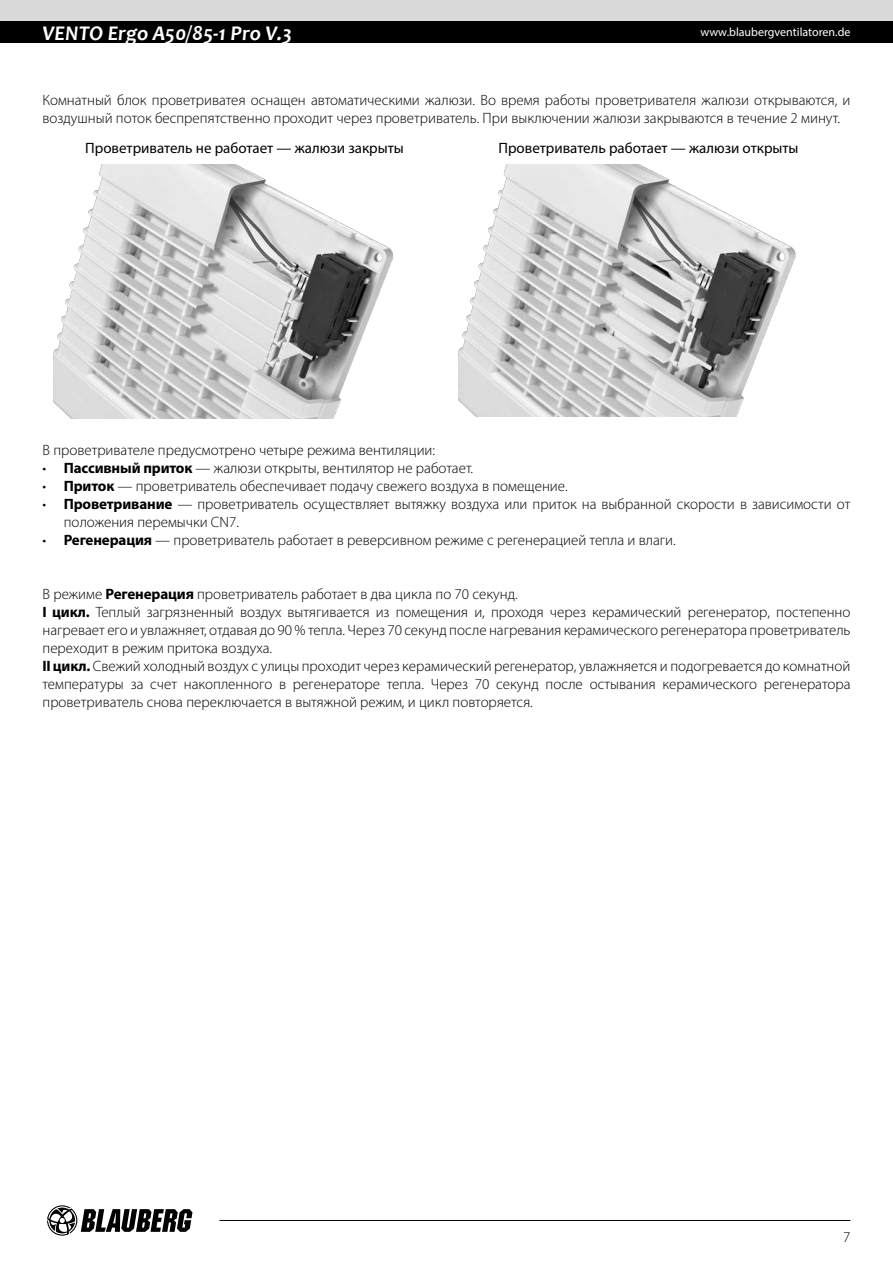
<style>
.page{position:relative;width:893px;height:1263px;background:#fff}
.page>*{position:absolute;margin:0;border:0;box-sizing:border-box;transform-origin:0 0}
.t1{font:italic 700 21px "Candara";color:#fff}
.t2{font:300 15px/18px "Myriad Pro";color:#000}
.t3{font:15px "Myriad Pro";color:#000}
.t4{font:12px "Myriad Pro";color:#fff}
.s1{font-weight:700}
</style>
<div class="page">
<div style="left:0;top:0;width:893px;height:21px;background:#dadada"></div>
<div style="left:0;top:21px;width:893px;height:22px;background:#000"></div>
<svg style="left:47px;top:1205px;width:145px;height:30px"></svg>
<hr style="left:219px;top:1220px;width:631px;height:1px;background:#000">
<img style="left:54px;top:165px;width:340px;height:253px">
<img style="left:458px;top:165px;width:338px;height:252px">
<h1 class="t1" style="left:43px;top:20px;width:251px">VENTO Ergo A50/85-1 Pro V.3</h1>
<p class="t4" style="left:700px;top:25px;width:152px">www.blaubergventilatoren.de</p>
<p class="t2" style="left:43px;top:91px;width:809px">Комнатный блок проветриватея оснащен автоматическими жалюзи. Во время работы проветривателя жалюзи открываются, и воздушный поток беспрепятственно проходит через проветриватель. При выключении жалюзи закрываются в течение 2 минут.</p>
<p class="t3" style="left:85px;top:139px;width:320px">Проветриватель не работает — жалюзи закрыты</p>
<p class="t3" style="left:498px;top:139px;width:301px">Проветриватель работает — жалюзи открыты</p>
<p class="t2" style="left:43px;top:442px;width:394px">В проветривателе предусмотрено четыре режима вентиляции:</p>
<p class="t2" style="left:43px;top:460px;width:432px">• <span class="s1">Пассивный приток</span> — жалюзи открыты, вентилятор не работает.</p>
<p class="t2" style="left:43px;top:478px;width:527px">• <span class="s1">Приток</span> — проветриватель обеспечивает подачу свежего воздуха в помещение.</p>
<p class="t2" style="left:64px;top:496px;width:788px;text-indent:-21px">• <span class="s1">Проветривание</span> — проветриватель осуществляет вытяжку воздуха или приток на выбранной скорости в зависимости от положения перемычки CN7.</p>
<p class="t2" style="left:43px;top:532px;width:635px">• <span class="s1">Регенерация</span> — проветриватель работает в реверсивном режиме с регенерацией тепла и влаги.</p>
<p class="t2" style="left:43px;top:586px;width:809px">В режиме <span class="s1">Регенерация</span> проветриватель работает в два цикла по 70 секунд.<br><span class="s1">I цикл.</span> Теплый загрязненный воздух вытягивается из помещения и, проходя через керамический регенератор, постепенно нагревает его и увлажняет, отдавая до 90 % тепла. Через 70 секунд после нагревания керамического регенератора проветриватель переходит в режим притока воздуха.<br><span class="s1">II цикл.</span> Свежий холодный воздух с улицы проходит через керамический регенератор, увлажняется и подогревается до комнатной температуры за счет накопленного в регенераторе тепла. Через 70 секунд после остывания керамического регенератора проветриватель снова переключается в вытяжной режим, и цикл повторяется.</p>
<p class="t2" style="left:843px;top:1228px;width:9px">7</p>
</div>
